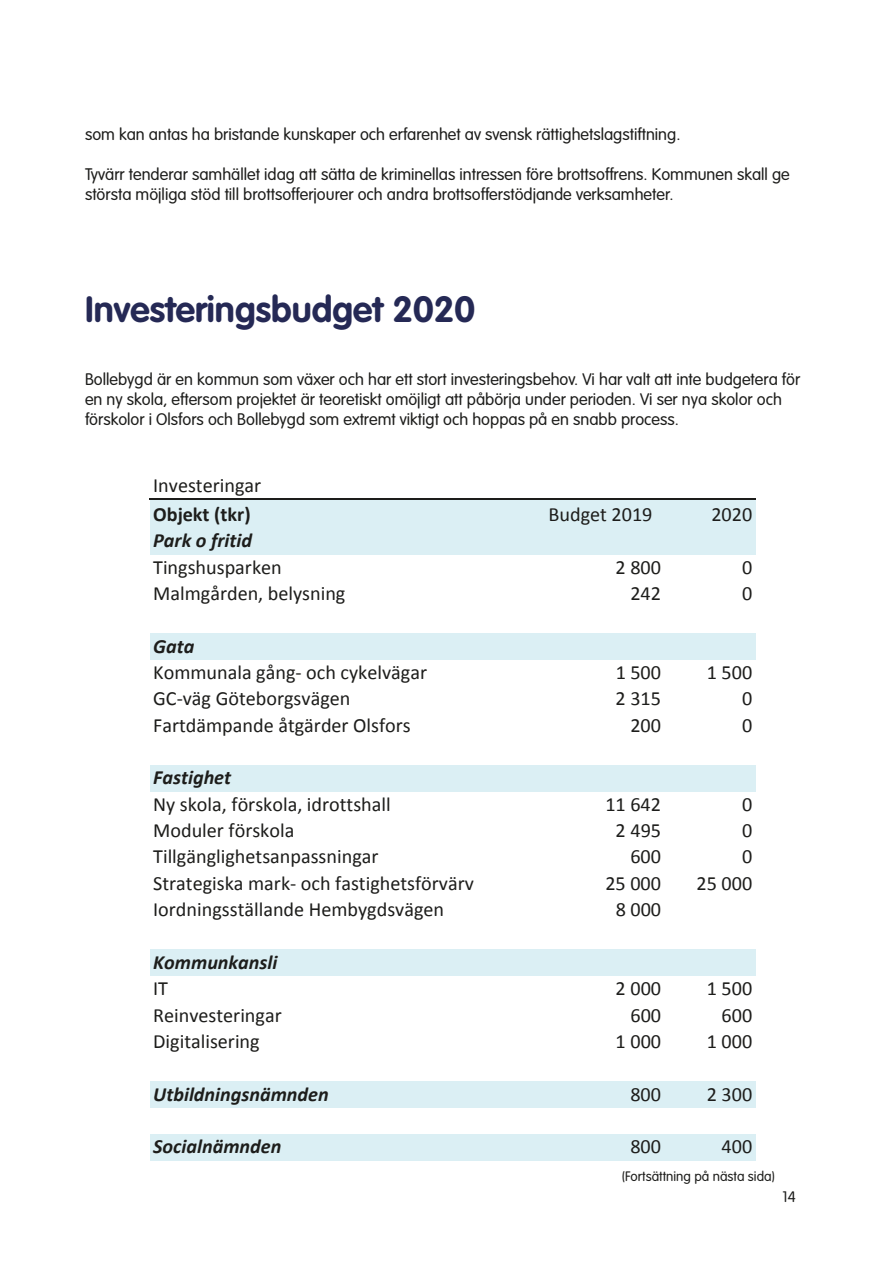
<style>
.page{position:relative;width:893px;height:1263px;background:#fff}
.page>*{position:absolute;margin:0;border:0;box-sizing:border-box;transform-origin:0 0}
.t1{font:700 36px "VAG Rounded Std";color:#252955}
.t2{font:20.25px "Calibri";color:#1d1d1b}
.t3{font:italic 700 20.25px "Calibri";color:#1d1d1b}
.t4{font:700 20.25px "Calibri";color:#1d1d1b}
.t5{font:300 16.5px/19.8px "VAG Rounded Std";color:#1d1d1b}
.t6{font:300 15px "VAG Rounded Std";color:#1d1d1b}
.t7{font:300 13.5px "VAG Rounded Std";color:#1d1d1b}
</style>
<div class="page">
<div style="left:151px;top:499px;width:605px;height:55px;background:#dbeff4"></div>
<div style="left:151px;top:633px;width:605px;height:27px;background:#dbeff4"></div>
<div style="left:151px;top:765px;width:605px;height:26px;background:#dbeff4"></div>
<div style="left:151px;top:949px;width:605px;height:27px;background:#dbeff4"></div>
<div style="left:151px;top:1081px;width:605px;height:26px;background:#dbeff4"></div>
<div style="left:151px;top:1134px;width:605px;height:26px;background:#dbeff4"></div>
<hr style="left:150px;top:498px;width:606px;height:2px;background:#1d1d1b">
<p class="t5" style="left:85px;top:125px;width:597px">som kan antas ha bristande kunskaper och erfarenhet av svensk rättighetslagstiftning.</p>
<p class="t5" style="left:85px;top:165px;width:706px">Tyvärr tenderar samhället idag att sätta de kriminellas intressen före brottsoffrens. Kommunen skall ge största möjliga stöd till brottsofferjourer och andra brottsofferstödjande verksamheter.</p>
<h1 class="t1" style="left:85px;top:288px;width:392px">Investeringsbudget 2020</h1>
<p class="t5" style="left:85px;top:370px;width:717px">Bollebygd är en kommun som växer och har ett stort investeringsbehov. Vi har valt att inte budgetera för en ny skola, eftersom projektet är teoretiskt omöjligt att påbörja under perioden. Vi ser nya skolor och förskolor i Olsfors och Bollebygd som extremt viktigt och hoppas på en snabb process.</p>
<p class="t2" style="left:153px;top:473px;width:109px">Investeringar</p>
<p class="t4" style="left:153px;top:501px;width:99px">Objekt (tkr)</p>
<p class="t2" style="left:549px;top:501px;width:105px">Budget 2019</p>
<p class="t2" style="left:711px;top:501px;width:42px">2020</p>
<p class="t3" style="left:153px;top:528px;width:100px">Park o fritid</p>
<p class="t2" style="left:153px;top:554px;width:130px">Tingshusparken</p>
<p class="t2" style="left:616px;top:554px;width:47px">2 800</p>
<p class="t2" style="left:742px;top:554px;width:12px">0</p>
<p class="t2" style="left:153px;top:580px;width:194px">Malmgården, belysning</p>
<p class="t2" style="left:630px;top:580px;width:32px">242</p>
<p class="t2" style="left:742px;top:580px;width:12px">0</p>
<p class="t3" style="left:153px;top:633px;width:43px">Gata</p>
<p class="t2" style="left:153px;top:659px;width:275px">Kommunala gång‐ och cykelvägar</p>
<p class="t2" style="left:616px;top:659px;width:47px">1 500</p>
<p class="t2" style="left:707px;top:659px;width:47px">1 500</p>
<p class="t2" style="left:153px;top:686px;width:199px">GC‐väg Göteborgsvägen</p>
<p class="t2" style="left:616px;top:686px;width:47px">2 315</p>
<p class="t2" style="left:742px;top:686px;width:12px">0</p>
<p class="t2" style="left:153px;top:712px;width:259px">Fartdämpande åtgärder Olsfors</p>
<p class="t2" style="left:630px;top:712px;width:32px">200</p>
<p class="t2" style="left:742px;top:712px;width:12px">0</p>
<p class="t3" style="left:153px;top:765px;width:80px">Fastighet</p>
<p class="t2" style="left:153px;top:791px;width:239px">Ny skola, förskola, idrottshall</p>
<p class="t2" style="left:605px;top:791px;width:57px">11 642</p>
<p class="t2" style="left:742px;top:791px;width:12px">0</p>
<p class="t2" style="left:153px;top:818px;width:143px">Moduler förskola</p>
<p class="t2" style="left:616px;top:818px;width:47px">2 495</p>
<p class="t2" style="left:742px;top:818px;width:12px">0</p>
<p class="t2" style="left:153px;top:844px;width:227px">Tillgänglighetsanpassningar</p>
<p class="t2" style="left:630px;top:844px;width:32px">600</p>
<p class="t2" style="left:742px;top:844px;width:12px">0</p>
<p class="t2" style="left:153px;top:870px;width:322px">Strategiska mark‐ och fastighetsförvärv</p>
<p class="t2" style="left:605px;top:870px;width:57px">25 000</p>
<p class="t2" style="left:697px;top:870px;width:57px">25 000</p>
<p class="t2" style="left:153px;top:897px;width:292px">Iordningsställande Hembygdsvägen</p>
<p class="t2" style="left:616px;top:897px;width:47px">8 000</p>
<p class="t3" style="left:153px;top:949px;width:126px">Kommunkansli</p>
<p class="t2" style="left:153px;top:976px;width:16px">IT</p>
<p class="t2" style="left:616px;top:976px;width:47px">2 000</p>
<p class="t2" style="left:707px;top:976px;width:47px">1 500</p>
<p class="t2" style="left:153px;top:1002px;width:130px">Reinvesteringar</p>
<p class="t2" style="left:630px;top:1002px;width:32px">600</p>
<p class="t2" style="left:722px;top:1002px;width:32px">600</p>
<p class="t2" style="left:153px;top:1028px;width:108px">Digitalisering</p>
<p class="t2" style="left:616px;top:1028px;width:47px">1 000</p>
<p class="t2" style="left:707px;top:1028px;width:47px">1 000</p>
<p class="t3" style="left:153px;top:1081px;width:177px">Utbildningsnämnden</p>
<p class="t2" style="left:630px;top:1081px;width:32px">800</p>
<p class="t2" style="left:707px;top:1081px;width:47px">2 300</p>
<p class="t3" style="left:153px;top:1134px;width:130px">Socialnämnden</p>
<p class="t2" style="left:630px;top:1134px;width:32px">800</p>
<p class="t2" style="left:722px;top:1134px;width:32px">400</p>
<p class="t7" style="left:622px;top:1168px;width:155px">(Fortsättning på nästa sida)</p>
<p class="t6" style="left:782px;top:1188px;width:15px">14</p>
</div>
